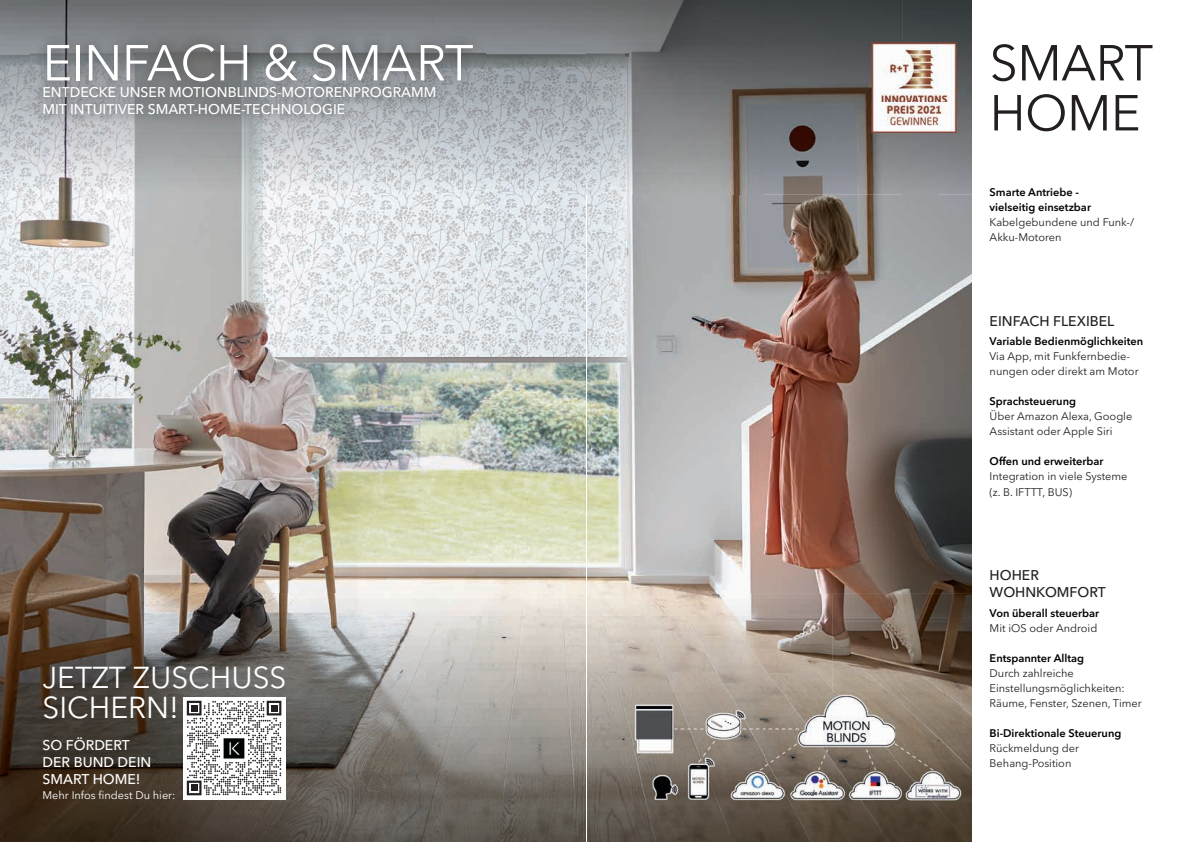
<style>
.page{position:relative;width:1191px;height:842px;background:#fff}
.page>*{position:absolute;margin:0;border:0;box-sizing:border-box;transform-origin:0 0}
.t1{font:50px "Avenir Next LT Pro";letter-spacing:-.01em;color:#fff}
.t2{font:50px/50px "Avenir Next LT Pro";letter-spacing:-.01em;color:#231f20}
.t3{font:30px/30px "Avenir Next LT Pro";color:#fff}
.t4{font:500 14px/17px "Avenir Next LT Pro";color:#fff}
.t5{font:500 14px/17px "Avenir Next LT Pro";color:#231f20}
.t6{font:11px/15px "Avenir Next LT Pro";color:#231f20}
.t7{font:600 11px/15px "Avenir Next LT Pro";color:#000}
.t8{font:11px "Avenir Next LT Pro";color:#fff}
</style>
<div class="page">
<img style="left:0;top:194px;width:587px;height:648px">
<img style="left:0;top:0;width:587px;height:59px">
<img style="left:0;top:59px;width:59px;height:135px">
<img style="left:468px;top:59px;width:119px;height:135px">
<img style="left:59px;top:128px;width:409px;height:66px">
<img style="left:31px;top:31px;width:454px;height:97px">
<div style="left:183px;top:696px;width:102px;height:103px;background:#fff"></div>
<svg style="left:187px;top:701px;width:94px;height:94px"></svg>
<img style="left:220px;top:734px;width:28px;height:28px">
<img style="left:587px;top:194px;width:385px;height:400px">
<img style="left:587px;top:594px;width:385px;height:128px">
<img style="left:587px;top:722px;width:70px;height:120px">
<img style="left:938px;top:722px;width:34px;height:120px">
<img style="left:657px;top:831px;width:281px;height:11px">
<img style="left:587px;top:0;width:315px;height:194px">
<img style="left:902px;top:0;width:70px;height:59px">
<img style="left:938px;top:59px;width:34px;height:135px">
<img style="left:902px;top:132px;width:36px;height:62px">
<img style="left:634px;top:694px;width:327px;height:137px">
<img style="left:869px;top:43px;width:89px;height:89px">
<h1 class="t1" style="left:43px;top:33px;width:432px">EINFACH &amp; SMART</h1>
<p class="t4" style="left:43px;top:84px;width:395px">ENTDECKE UNSER MOTIONBLINDS-MOTORENPROGRAMM<br>MIT INTUITIVER SMART-HOME-TECHNOLOGIE</p>
<h2 class="t3" style="left:43px;top:662px;width:245px">JETZT ZUSCHUSS<br>SICHERN!</h2>
<p class="t4" style="left:43px;top:737px;width:110px">SO FÖRDERT<br>DER BUND DEIN<br>SMART HOME!</p>
<p class="t8" style="left:43px;top:789px;width:134px">Mehr Infos findest Du hier:</p>
<h1 class="t2" style="left:989px;top:38px;width:165px">SMART<br>HOME</h1>
<p class="t7" style="left:989px;top:185px;width:103px">Smarte Antriebe - vielseitig einsetzbar</p>
<p class="t6" style="left:989px;top:215px;width:146px">Kabelgebundene und Funk-/<br>Akku-Motoren</p>
<p class="t5" style="left:989px;top:313px;width:126px">EINFACH FLEXIBEL</p>
<p class="t7" style="left:989px;top:334px;width:155px">Variable Bedienmöglichkeiten</p>
<p class="t6" style="left:989px;top:349px;width:150px">Via App, mit Funkfernbedie&shy;nungen oder direkt am Motor</p>
<p class="t7" style="left:989px;top:394px;width:88px">Sprachsteuerung</p>
<p class="t6" style="left:989px;top:409px;width:144px">Über Amazon Alexa, Google<br>Assistant oder Apple Siri</p>
<p class="t7" style="left:989px;top:454px;width:115px">Offen und erweiterbar</p>
<p class="t6" style="left:989px;top:469px;width:139px">Integration in viele Systeme (z. B. IFTTT, BUS)</p>
<p class="t5" style="left:989px;top:567px;width:118px">HOHER<br>WOHNKOMFORT</p>
<p class="t7" style="left:989px;top:605px;width:111px">Von überall steuerbar</p>
<p class="t6" style="left:989px;top:620px;width:109px">Mit iOS oder Android</p>
<p class="t7" style="left:989px;top:650px;width:96px">Entspannter Alltag</p>
<p class="t6" style="left:989px;top:665px;width:154px">Durch zahlreiche<br>Einstellungsmöglichkeiten:<br>Räume, Fenster, Szenen, Timer</p>
<p class="t7" style="left:989px;top:725px;width:133px">Bi-Direktionale Steuerung</p>
<p class="t6" style="left:989px;top:740px;width:91px">Rückmeldung der<br>Behang-Position</p>
</div>
